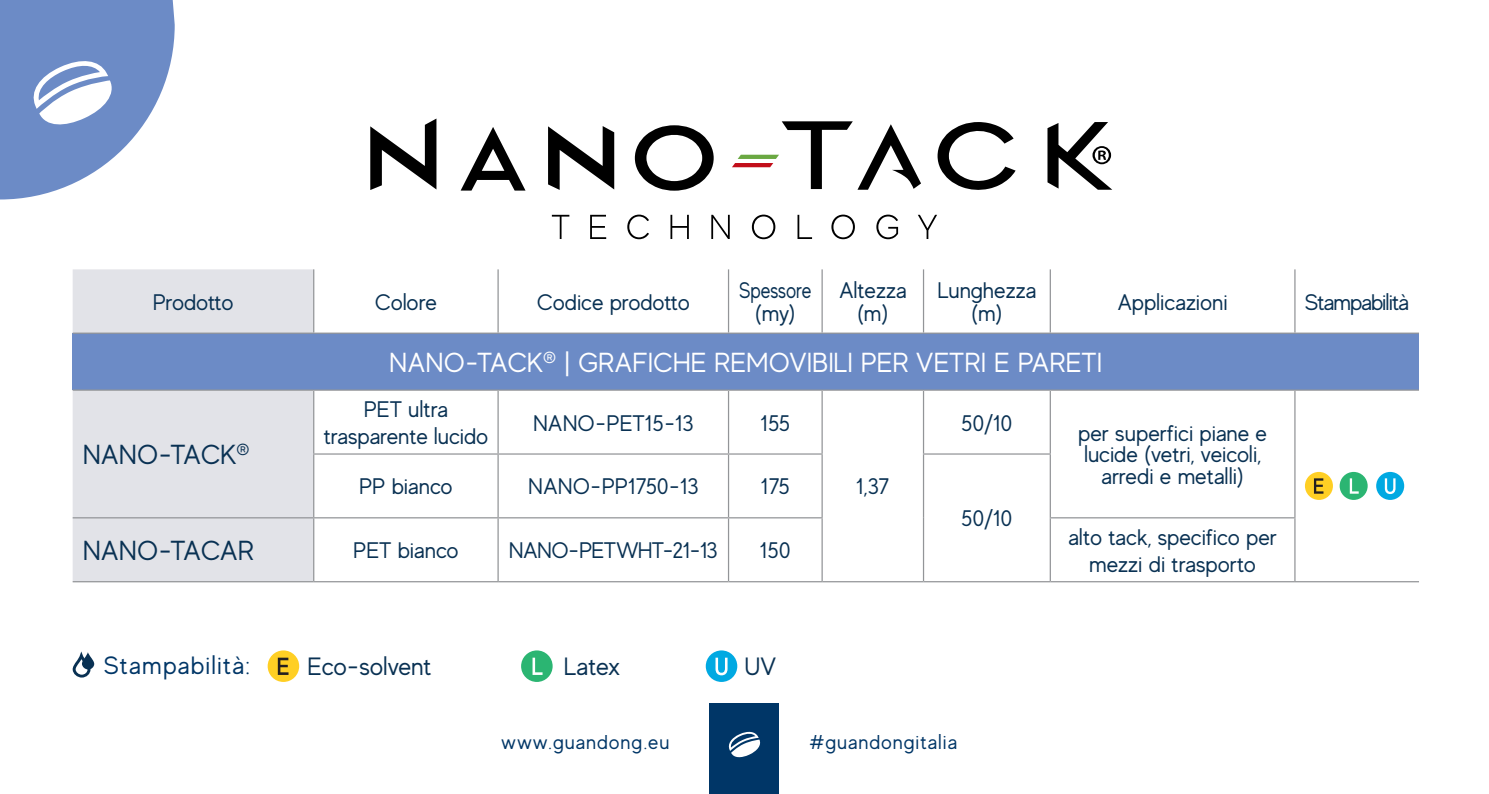
<style>
.page{position:relative;width:1489px;height:794px;background:#fff}
.page>*{position:absolute;margin:0;border:0;box-sizing:border-box;transform-origin:0 0}
.t1{font:27.5px "MADE Evolve Sans";color:#fff}
.t2{font:27.5px "MADE Evolve Sans";color:#093153}
.t3{font:25px "MADE Evolve Sans";letter-spacing:-.01em;color:#093153}
.t4{font:25px "MADE Evolve Sans";letter-spacing:.05em;color:#003667}
.t5{font:22.5px/27px "MADE Evolve Sans";color:#093153;text-align:center}
.t6{font:22.5px "MADE Evolve Sans";letter-spacing:-.03em;color:#093153}
.t7{font:22.5px "MADE Evolve Sans";letter-spacing:-.04em;color:#093153}
.t8{font:22.5px "MADE Evolve Sans";color:#093153;scale:.84 1}
.t9{font:20px "MADE Evolve Sans";letter-spacing:.05em;color:#003667}
</style>
<div class="page">
<svg style="left:0;top:0;width:175px;height:200px"></svg>
<svg style="left:937px;top:122px;width:79px;height:68px"></svg>
<svg style="left:370px;top:118px;width:67px;height:72px"></svg>
<svg style="left:460px;top:127px;width:66px;height:64px"></svg>
<svg style="left:548px;top:126px;width:67px;height:64px"></svg>
<svg style="left:634px;top:125px;width:80px;height:66px"></svg>
<svg style="left:732px;top:121px;width:189px;height:69px"></svg>
<svg style="left:1047px;top:122px;width:65px;height:68px"></svg>
<svg style="left:552px;top:215px;width:17px;height:24px"></svg>
<svg style="left:590px;top:215px;width:16px;height:24px"></svg>
<svg style="left:627px;top:215px;width:22px;height:24px"></svg>
<svg style="left:670px;top:215px;width:18px;height:24px"></svg>
<svg style="left:711px;top:215px;width:18px;height:24px"></svg>
<svg style="left:751px;top:215px;width:24px;height:24px"></svg>
<svg style="left:797px;top:215px;width:15px;height:24px"></svg>
<svg style="left:831px;top:215px;width:23px;height:24px"></svg>
<svg style="left:876px;top:215px;width:22px;height:24px"></svg>
<svg style="left:918px;top:215px;width:19px;height:24px"></svg>
<div style="left:73px;top:269px;width:240px;height:312px;background:#e2e3e8"></div>
<div style="left:73px;top:333px;width:1345px;height:57px;background:#6c8bc6"></div>
<hr style="left:313px;top:269px;width:1px;height:63px;background:#939598">
<hr style="left:497px;top:269px;width:1px;height:63px;background:#939598">
<hr style="left:728px;top:269px;width:1px;height:63px;background:#939598">
<hr style="left:821px;top:269px;width:1px;height:63px;background:#939598">
<hr style="left:922px;top:269px;width:2px;height:63px;background:#939598">
<hr style="left:1049px;top:269px;width:1px;height:63px;background:#939598">
<hr style="left:1294px;top:269px;width:1px;height:63px;background:#939598">
<hr style="left:73px;top:332px;width:241px;height:2px;background:#939598">
<hr style="left:314px;top:332px;width:184px;height:2px;background:#939598">
<hr style="left:498px;top:332px;width:230px;height:2px;background:#939598">
<hr style="left:728px;top:332px;width:94px;height:2px;background:#939598">
<hr style="left:822px;top:332px;width:101px;height:2px;background:#939598">
<hr style="left:923px;top:332px;width:127px;height:2px;background:#939598">
<hr style="left:1050px;top:332px;width:244px;height:2px;background:#939598">
<hr style="left:1294px;top:332px;width:124px;height:2px;background:#939598">
<hr style="left:313px;top:391px;width:1px;height:62px;background:#939598">
<hr style="left:497px;top:391px;width:1px;height:62px;background:#939598">
<hr style="left:728px;top:391px;width:1px;height:62px;background:#939598">
<hr style="left:821px;top:391px;width:1px;height:62px;background:#939598">
<hr style="left:922px;top:391px;width:2px;height:62px;background:#939598">
<hr style="left:313px;top:454px;width:1px;height:63px;background:#939598">
<hr style="left:497px;top:454px;width:1px;height:63px;background:#939598">
<hr style="left:728px;top:454px;width:1px;height:63px;background:#939598">
<hr style="left:821px;top:454px;width:1px;height:63px;background:#939598">
<hr style="left:922px;top:454px;width:2px;height:64px;background:#939598">
<hr style="left:313px;top:518px;width:1px;height:63px;background:#939598">
<hr style="left:497px;top:518px;width:1px;height:63px;background:#939598">
<hr style="left:728px;top:518px;width:1px;height:63px;background:#939598">
<hr style="left:821px;top:518px;width:1px;height:63px;background:#939598">
<hr style="left:922px;top:518px;width:2px;height:63px;background:#939598">
<hr style="left:1050px;top:389px;width:244px;height:2px;background:#939598">
<hr style="left:1049px;top:391px;width:1px;height:62px;background:#939598">
<hr style="left:1049px;top:454px;width:1px;height:63px;background:#939598">
<hr style="left:1049px;top:517px;width:246px;height:1px;background:#939598">
<hr style="left:1049px;top:518px;width:1px;height:63px;background:#939598">
<hr style="left:1050px;top:581px;width:244px;height:1px;background:#939598">
<hr style="left:1294px;top:391px;width:1px;height:63px;background:#939598">
<hr style="left:1294px;top:454px;width:1px;height:63px;background:#939598">
<hr style="left:1294px;top:518px;width:1px;height:63px;background:#939598">
<hr style="left:73px;top:389px;width:241px;height:2px;background:#939598">
<hr style="left:314px;top:389px;width:184px;height:2px;background:#939598">
<hr style="left:313px;top:453px;width:185px;height:1px;background:#939598">
<hr style="left:73px;top:517px;width:241px;height:1px;background:#939598">
<hr style="left:314px;top:517px;width:184px;height:1px;background:#939598">
<hr style="left:73px;top:581px;width:241px;height:1px;background:#939598">
<hr style="left:314px;top:581px;width:184px;height:1px;background:#939598">
<hr style="left:498px;top:389px;width:230px;height:2px;background:#939598">
<hr style="left:498px;top:453px;width:230px;height:1px;background:#939598">
<hr style="left:498px;top:517px;width:230px;height:1px;background:#939598">
<hr style="left:498px;top:581px;width:230px;height:1px;background:#939598">
<hr style="left:728px;top:389px;width:94px;height:2px;background:#939598">
<hr style="left:728px;top:453px;width:94px;height:1px;background:#939598">
<hr style="left:728px;top:517px;width:94px;height:1px;background:#939598">
<hr style="left:728px;top:581px;width:94px;height:1px;background:#939598">
<hr style="left:822px;top:389px;width:101px;height:2px;background:#939598">
<hr style="left:923px;top:389px;width:127px;height:2px;background:#939598">
<hr style="left:922px;top:453px;width:128px;height:1px;background:#939598">
<hr style="left:822px;top:581px;width:101px;height:1px;background:#939598">
<hr style="left:923px;top:581px;width:127px;height:1px;background:#939598">
<hr style="left:1294px;top:389px;width:124px;height:2px;background:#939598">
<hr style="left:1294px;top:581px;width:124px;height:1px;background:#939598">
<div style="left:1304px;top:472px;width:28px;height:28px;background:#ffcf24;border-radius:50%"></div>
<svg style="left:1314px;top:478px;width:9px;height:16px"></svg>
<div style="left:1339px;top:472px;width:28px;height:28px;background:#2bb572;border-radius:50%"></div>
<svg style="left:1349px;top:478px;width:9px;height:16px"></svg>
<div style="left:1375px;top:472px;width:28px;height:28px;background:#00a9e2;border-radius:50%"></div>
<svg style="left:1384px;top:478px;width:11px;height:16px"></svg>
<div style="left:709px;top:704px;width:70px;height:90px;background:#003667"></div>
<svg style="left:728px;top:731px;width:33px;height:27px"></svg>
<svg style="left:72px;top:651px;width:22px;height:26px"></svg>
<div style="left:268px;top:650px;width:31px;height:32px;background:#ffcf24;border-radius:50%"></div>
<svg style="left:278px;top:657px;width:10px;height:18px"></svg>
<div style="left:521px;top:650px;width:31px;height:32px;background:#2bb572;border-radius:50%"></div>
<svg style="left:532px;top:657px;width:10px;height:18px"></svg>
<div style="left:705px;top:650px;width:32px;height:32px;background:#00a9e2;border-radius:50%"></div>
<svg style="left:715px;top:657px;width:12px;height:18px"></svg>
<p class="t5" style="left:839px;top:276px;width:69px">Altezza</p>
<p class="t5" style="left:857px;top:299px;width:33px">(m)</p>
<p class="t8" style="left:739px;top:276px;width:88px">Spessore</p>
<p class="t5" style="left:755px;top:299px;width:42px">(my)</p>
<p class="t5" style="left:937px;top:276px;width:100px">Lunghezza</p>
<p class="t5" style="left:971px;top:299px;width:33px">(m)</p>
<p class="t5" style="left:1117px;top:288px;width:112px">Applicazioni</p>
<p class="t7" style="left:1304px;top:288px;width:106px">Stampabilità</p>
<p class="t1" style="left:389px;top:345px;width:714px">NANO-TACK<sup>®</sup> | GRAFICHE REMOVIBILI PER VETRI E PARETI</p>
<p class="t5" style="left:153px;top:288px;width:82px">Prodotto</p>
<p class="t5" style="left:375px;top:288px;width:63px">Colore</p>
<p class="t5" style="left:536px;top:288px;width:155px">Codice prodotto</p>
<p class="t2" style="left:83px;top:437px;width:168px">NANO-TACK<sup>®</sup></p>
<p class="t5" style="left:364px;top:395px;width:86px">PET ultra</p>
<p class="t5" style="left:324px;top:422px;width:166px">trasparente lucido</p>
<p class="t5" style="left:533px;top:408px;width:162px">NANO-PET15-13</p>
<p class="t5" style="left:760px;top:408px;width:31px">155</p>
<p class="t5" style="left:359px;top:472px;width:95px">PP bianco</p>
<p class="t5" style="left:528px;top:472px;width:172px">NANO-PP1750-13</p>
<p class="t5" style="left:760px;top:472px;width:30px">175</p>
<p class="t2" style="left:83px;top:533px;width:173px">NANO-TACAR</p>
<p class="t5" style="left:353px;top:536px;width:107px">PET bianco</p>
<p class="t6" style="left:509px;top:536px;width:210px">NANO-PETWHT-21-13</p>
<p class="t5" style="left:760px;top:536px;width:32px">150</p>
<p class="t4" style="left:104px;top:649px;width:148px">Stampabilità:</p>
<p class="t3" style="left:307px;top:650px;width:125px">Eco-solvent</p>
<p class="t3" style="left:564px;top:650px;width:58px">Latex</p>
<p class="t3" style="left:744px;top:650px;width:33px">UV</p>
<p class="t5" style="left:856px;top:472px;width:35px">1,37</p>
<p class="t5" style="left:961px;top:408px;width:53px">50/10</p>
<p class="t5" style="left:961px;top:504px;width:53px">50/10</p>
<p class="t9" style="left:501px;top:729px;width:169px">www.guandong.eu</p>
<p class="t9" style="left:809px;top:729px;width:149px">#guandongitalia</p>
<p class="t5" style="left:1078px;top:419px;width:190px">per superfici piane e</p>
<p class="t5" style="left:1084px;top:440px;width:178px">lucide (vetri, veicoli,</p>
<p class="t5" style="left:1101px;top:462px;width:144px">arredi e metalli)</p>
<p class="t5" style="left:1068px;top:523px;width:210px">alto tack, specifico per mezzi di trasporto</p>
</div>
